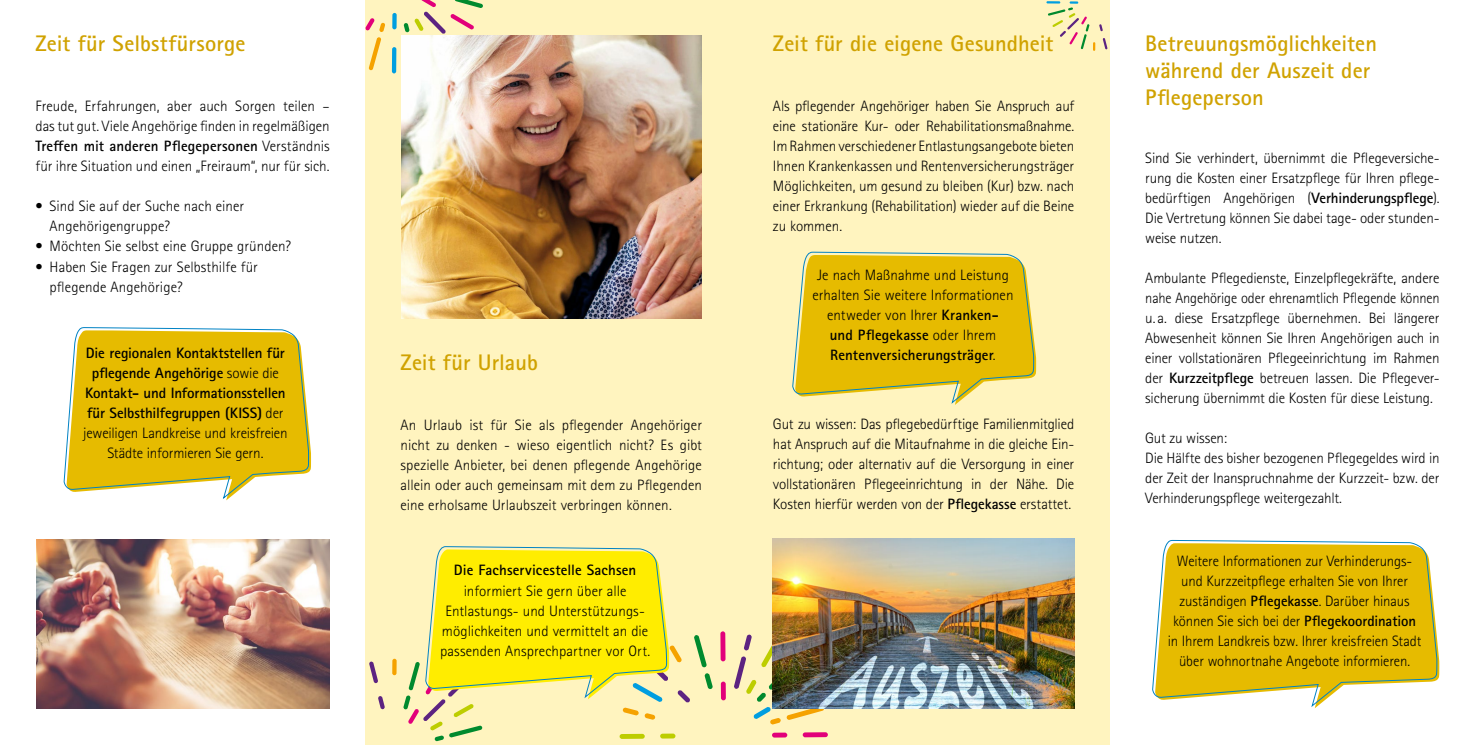
<style>
.page{position:relative;width:1475px;height:745px;background:#fff}
.page>*{position:absolute;margin:0;border:0;box-sizing:border-box;transform-origin:0 0}
.t1{font:700 22.5px/27px "Rotis Sans Serif Pro";letter-spacing:.005em;color:#d0a200}
.t2{font:300 15px/20px "Rotis Sans Serif Pro";letter-spacing:-.005em;color:#000;text-align:justify}
.t3{font:700 15px/20px "Rotis Sans Serif Pro";letter-spacing:-.01em;color:#000;text-align:center}
.s1{font-weight:700}
.s2{font-weight:300}
</style>
<div class="page">
<div style="left:365px;top:0;width:744px;height:744px;background:#fff4bf"></div>
<svg style="left:63px;top:327px;width:249px;height:173px"></svg>
<svg style="left:369px;top:546px;width:458px;height:196px"></svg>
<svg style="left:792px;top:252px;width:244px;height:153px"></svg>
<svg style="left:1046px;top:1px;width:62px;height:50px"></svg>
<svg style="left:365px;top:0;width:118px;height:73px"></svg>
<img style="left:401px;top:35px;width:300px;height:283px">
<svg style="left:1152px;top:539px;width:285px;height:168px;background:#e6c42c"></svg>
<img style="left:36px;top:539px;width:293px;height:169px">
<img style="left:772px;top:538px;width:302px;height:170px">
<h2 class="t1" style="left:35px;top:30px;width:212px">Zeit für Selbstfürsorge</h2>
<p class="t2" style="left:35px;top:96px;width:296px">Freude, Erfahrungen, aber auch Sorgen teilen – das tut gut. Viele Angehörige finden in regelmäßigen <span class="s1">Treffen mit anderen Pflegepersonen</span> Verständnis für ihre Situation und einen „Freiraum“, nur für sich.</p>
<p class="t2" style="left:50px;top:196px;width:196px">Sind Sie auf der Suche nach einer<br>Angehörigengruppe?</p>
<p class="t2" style="left:50px;top:236px;width:243px">Möchten Sie selbst eine Gruppe gründen?</p>
<p class="t2" style="left:50px;top:256px;width:210px">Haben Sie Fragen zur Selbsthilfe für pflegende Angehörige?</p>
<p class="t2" style="left:35px;top:196px;width:9px">•</p>
<p class="t2" style="left:35px;top:236px;width:9px">• •</p>
<p class="t3" style="left:83px;top:342px;width:206px">Die regionalen Kontaktstellen für pflegende Angehörige <span class="s2">sowie die </span>Kontakt- und Informationsstellen für Selbsthilfegruppen (KISS) <span class="s2">der jeweiligen Landkreise und kreis freien Städte informieren Sie gern.</span></p>
<h2 class="t1" style="left:400px;top:348px;width:139px">Zeit für Urlaub</h2>
<p class="t2" style="left:400px;top:414px;width:303px">An Urlaub ist für Sie als pflegender Angehöriger nicht zu denken - wieso eigentlich nicht? Es gibt spezielle Anbieter, bei denen pflegende Angehörige allein oder auch gemeinsam mit dem zu Pflegenden eine erholsame Urlaubszeit verbringen können.</p>
<p class="t2" style="left:440px;top:560px;width:212px;text-align:center"><span class="s1">Die Fachservicestelle Sachsen </span>informiert Sie gern über alle Entlastungs- und Unterstützungs&shy;möglichkeiten und vermittelt an die passenden Ansprechpartner vor Ort.</p>
<h2 class="t1" style="left:772px;top:30px;width:282px">Zeit für die eigene Gesundheit</h2>
<p class="t2" style="left:772px;top:96px;width:303px">Als pflegender Angehöriger haben Sie Anspruch auf eine stationäre Kur- oder Rehabilitations maßnahme.<br>Im Rahmen verschiedener Entlastungsangebote bieten Ihnen Krankenkassen und Rentenversicherungsträger Möglichkeiten, um gesund zu bleiben (Kur) bzw. nach einer Erkrankung (Rehabilitation) wieder auf die Beine zu kommen.</p>
<p class="t2" style="left:812px;top:265px;width:202px;text-align:center">Je nach Maßnahme und Leistung erhalten Sie weitere Informationen entweder von Ihrer <span class="s1">Kranken-<br>und Pflegekasse</span> oder Ihrem<br><span class="s1">Rentenversicherungsträger</span>.</p>
<p class="t2" style="left:772px;top:414px;width:303px">Gut zu wissen: Das pflegebedürftige Familienmitglied hat Anspruch auf die Mitaufnahme in die gleiche Ein&shy;richtung; oder alternativ auf die Versorgung in einer vollstationären Pflegeeinrichtung in der Nähe. Die Kosten hierfür werden von der <span class="s1">Pflegekasse</span> erstattet.</p>
<h2 class="t1" style="left:1144px;top:30px;width:233px">Betreuungsmöglichkeiten während der Auszeit der<br>Pflegeperson</h2>
<p class="t2" style="left:1144px;top:148px;width:296px">Sind Sie verhindert, übernimmt die Pflegeversiche&shy;rung die Kosten einer Ersatzpflege für Ihren pflege&shy;bedürftigen Angehörigen (<span class="s1">Verhinderungspflege</span>).<br>Die Vertretung können Sie dabei tage- oder stunden&shy;weise nutzen.</p>
<p class="t2" style="left:1144px;top:268px;width:296px">Ambulante Pflegedienste, Einzelpflegekräfte, andere nahe Angehörige oder ehrenamtlich Pflegende können u. a. diese Ersatzpflege übernehmen. Bei längerer Abwesenheit können Sie Ihren Angehörigen auch in einer vollstationären Pflegeeinrichtung im Rahmen der <span class="s1">Kurzzeitpflege</span> betreuen lassen. Die Pflegever&shy;sicherung übernimmt die Kosten für diese Leistung.</p>
<p class="t2" style="left:1144px;top:428px;width:83px">Gut zu wissen:</p>
<p class="t2" style="left:1145px;top:448px;width:296px">Die Hälfte des bisher bezogenen Pflege geldes wird in der Zeit der Inanspruchnahme der Kurzzeit- bzw. der Verhinderungspflege weitergezahlt.</p>
<p class="t2" style="left:1167px;top:550px;width:255px;text-align:center">Weitere Informationen zur Verhinderungs&shy;und Kurzzeitpflege erhalten Sie von Ihrer zuständigen <span class="s1">Pflegekasse</span>. Darüber hinaus können Sie sich bei der <span class="s1">Pflegekoordination </span>in Ihrem Landkreis bzw. Ihrer kreisfreien Stadt über wohnortnahe Angebote informieren.</p>
</div>
